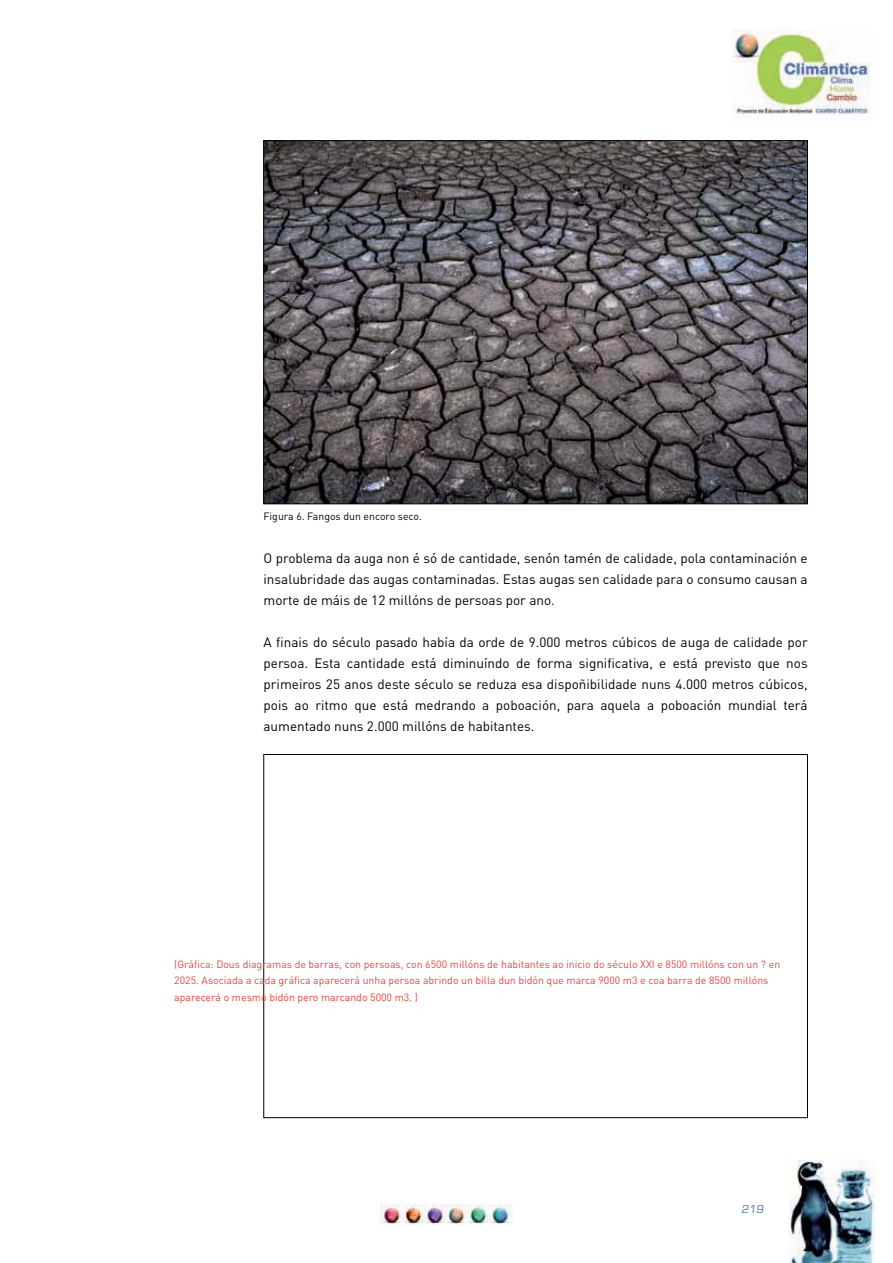
<style>
.page{position:relative;width:893px;height:1263px;background:#fff}
.page>*{position:absolute;margin:0;border:0;box-sizing:border-box;transform-origin:0 0}
.t1{font:13.5px/21px "DIN";color:#000;text-align:justify}
.t2{font:12px "Eurostile";color:#3e74ba}
.t3{font:10.5px/16.5px "DIN";color:#ef403a}
.t4{font:10.5px "DIN";color:#000}
</style>
<div class="page">
<img style="left:380px;top:1204px;width:132px;height:20px">
<img style="left:732px;top:30px;width:138px;height:85px">
<img style="left:789px;top:1161px;width:85px;height:102px">
<img style="left:266px;top:143px;width:540px;height:359px">
<p class="t4" style="left:264px;top:512px;width:160px">Figura 6. Fangos dun encoro seco.</p>
<p class="t1" style="left:264px;top:549px;width:546px">O problema da auga non é só de cantidade, senón tamén de calidade, pola contaminación e insalubridade das augas contaminadas. Estas augas sen calidade para o consumo causan a morte de máis de 12 millóns de persoas por ano.</p>
<p class="t1" style="left:264px;top:633px;width:546px">A finais do século pasado había da orde de 9.000 metros cúbicos de auga de calidade por persoa. Esta cantidade está diminuíndo de forma significativa, e está previsto que nos primeiros 25 anos deste século se reduza esa dispoñibilidade nuns 4.000 metros cúbicos, pois ao ritmo que está medrando a poboación, para aquela a poboación mundial terá aumentado nuns 2.000 millóns de habitantes.</p>
<p class="t3" style="left:174px;top:957px;width:607px">(Gráfica: Dous diagramas de barras, con persoas, con 6500 millóns de habitantes ao inicio do século XXI e 8500 millóns con un ? en<br>2025. Asociada a cada gráfica aparecerá unha persoa abrindo un billa dun bidón que marca 9000 m3 e coa barra de 8500 millóns aparecerá o mesmo bidón pero marcando 5000 m3. )</p>
<p class="t2" style="left:741px;top:1201px;width:25px">219</p>
</div>
